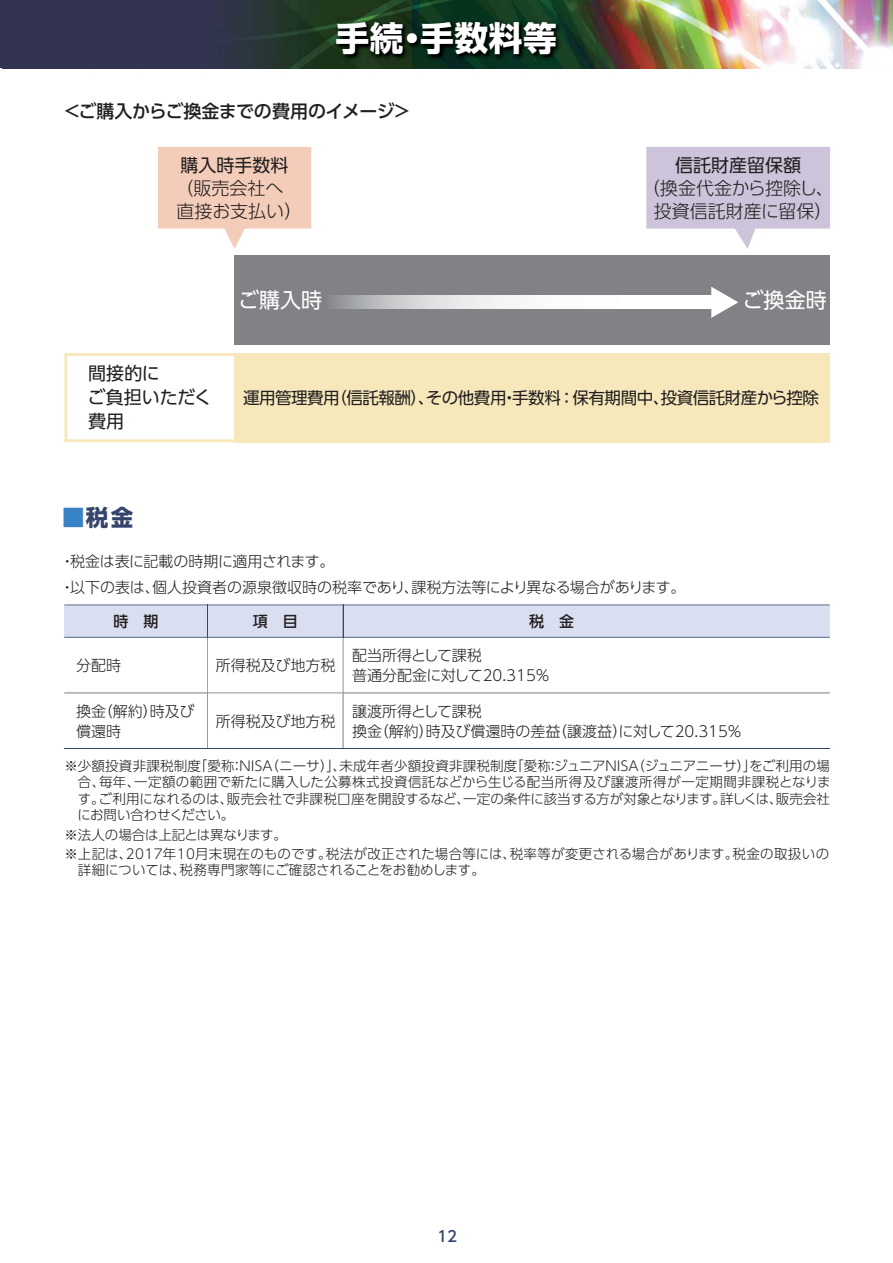
<style>
.page{position:relative;width:893px;height:1263px;background:#fff}
.page>*{position:absolute;margin:0;border:0;box-sizing:border-box;transform-origin:0 0}
.t1{font:33.75px "UD Shin Go Pro Bold 90 pv RKSJ H";letter-spacing:.015em;color:#fff}
.t2{font:22.5px "UD Shin Go Pro Bold 90 pv RKSJ H";color:#35446d}
.t3{font:21px "UD Shin Go Pro Regular 90 pv RKSJ H";color:#fff}
.t4{font:18px/23.4px "UD Shin Go Pro Light 90 pv RKSJ H";color:#231f20}
.t5{font:18px/24px "UD Shin Go Pro Regular 90 pv RKSJ H";color:#231f20}
.t6{font:18px "UD Shin Go Pro Medium 90 pv RKSJ H";letter-spacing:-.01em;color:#231f20}
.t7{font:16.5px "UD Shin Go Pro Regular 90 pv RKSJ H";letter-spacing:-.03em;color:#231f20}
.t8{font:15px/19.5px "UD Shin Go Pro Light 90 pv RKSJ H";color:#231f20}
.t9{font:15px "UD Shin Go Pro Medium 90 pv RKSJ H";color:#231f20}
.t10{font:15px "UD Shin Go Pro Medium 90 pv RKSJ H";color:#35446d}
.t11{font:13.5px/16.5px "UD Shin Go Pro Light 90 pv RKSJ H";color:#231f20;text-align:justify}
.s1{color:#3783c5}
</style>
<div class="page">
<img style="left:0;top:0;width:892px;height:68px">
<img style="left:2px;top:17px;width:890px;height:52px">
<svg style="left:64px;top:605px;width:765px;height:143px"></svg>
<hr style="left:342px;top:605px;width:1px;height:33px;background:#35446d">
<hr style="left:207px;top:605px;width:1px;height:33px;background:#35446d">
<svg style="left:64px;top:353px;width:170px;height:89px"></svg>
<div style="left:234px;top:353px;width:596px;height:89px;background:#f7e8bb"></div>
<div style="left:234px;top:255px;width:596px;height:89px;background:#808285"></div>
<img style="left:333px;top:296px;width:378px;height:13px">
<img style="left:711px;top:287px;width:27px;height:31px">
<svg style="left:711px;top:296px;width:4px;height:13px"></svg>
<svg style="left:158px;top:147px;width:153px;height:102px"></svg>
<svg style="left:646px;top:147px;width:184px;height:102px"></svg>
<hr style="left:64px;top:748px;width:766px;height:1px;background:#35446d">
<h1 class="t1" style="left:335px;top:26px;width:223px">手続・手数料等</h1>
<h3 class="t6" style="left:63px;top:104px;width:350px">＜ご購入からご換金までの費用のイメージ＞</h3>
<h3 class="t5" style="left:180px;top:155px;width:110px">購入時手数料</h3>
<h3 class="t4" style="left:175px;top:179px;width:128px">（販売会社へ直接お支払い）</h3>
<h3 class="t5" style="left:675px;top:155px;width:128px">信託財産留保額</h3>
<h3 class="t4" style="left:642px;top:179px;width:193px;text-align:center">（換金代金から控除し、投資信託財産に留保）</h3>
<h3 class="t5" style="left:88px;top:363px;width:126px">間接的に<br>ご負担いただく費用</h3>
<h2 class="t2" style="left:62px;top:509px;width:73px"><span class="s1">■</span>税金</h2>
<h3 class="t3" style="left:238px;top:292px;width:85px">ご購入時</h3>
<h3 class="t3" style="left:742px;top:292px;width:85px">ご換金時</h3>
<p class="t7" style="left:243px;top:392px;width:577px">運用管理費用（信託報酬）、その他費用・手数料：保有期間中、投資信託財産から控除</p>
<p class="t8" style="left:60px;top:551px;width:627px;line-height:25.5px">・税金は表に記載の時期に適用されます。<br>・以下の表は、個人投資者の源泉徴収時の税率であり、課税方法等により異なる場合があります。</p>
<p class="t9" style="left:113px;top:616px;width:47px">時　期</p>
<p class="t9" style="left:253px;top:616px;width:46px">項　目</p>
<p class="t9" style="left:529px;top:616px;width:47px">税　金</p>
<p class="t8" style="left:76px;top:658px;width:47px">分配時</p>
<p class="t8" style="left:216px;top:658px;width:121px">所得税及び地方税</p>
<p class="t8" style="left:352px;top:648px;width:199px">配当所得として課税<br>普通分配金に対して20.315％</p>
<p class="t8" style="left:76px;top:704px;width:120px">換金（解約）時及び償還時</p>
<p class="t8" style="left:216px;top:714px;width:121px">所得税及び地方税</p>
<p class="t11" style="left:77px;top:759px;width:754px;text-indent:-13px">※少額投資非課税制度「愛称：NISA（ニーサ）」、未成年者少額投資非課税制度「愛称：ジュニアNISA（ジュニアニーサ）」をご利用の場合、毎年、一定額の範囲で新たに購入した公募株式投資信託などから生じる配当所得及び譲渡所得が一定期間非課税となります。ご利用になれるのは、販売会社で非課税口座を開設するなど、一定の条件に該当する方が対象となります。詳しくは、販売会社にお問い合わせください。</p>
<p class="t11" style="left:64px;top:827px;width:766px;line-height:19.5px">※法人の場合は上記とは異なります。<br>※上記は、2017年10月末現在のものです。税法が改正された場合等には、税率等が変更される場合があります。税金の取扱いの</p>
<p class="t11" style="left:78px;top:864px;width:408px">詳細については、税務専門家等にご確認されることをお勧めします。</p>
<p class="t8" style="left:352px;top:704px;width:391px">譲渡所得として課税<br>換金（解約）時及び償還時の差益（譲渡益）に対して20.315％</p>
<p class="t10" style="left:437px;top:1230px;width:21px">12</p>
</div>
